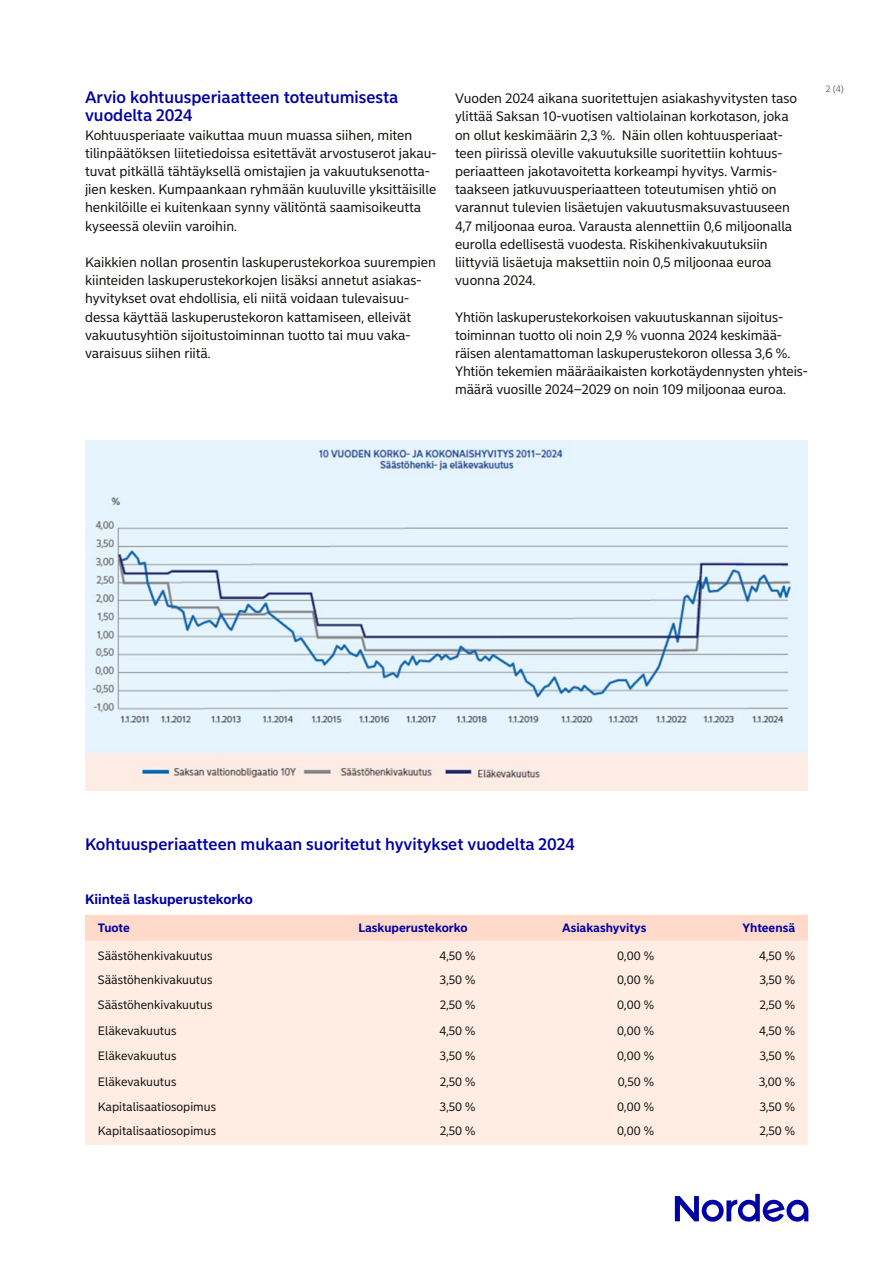
<style>
.page{position:relative;width:893px;height:1263px;background:#fff}
.page>*{position:absolute;margin:0;border:0;box-sizing:border-box;transform-origin:0 0}
.Body_text_headline_-_level_2_numbered_-_{font:500 16.5px/18.1px "Nordea Sans Small";color:#0000a4}
.Body_text_no_indent_9pt_11_25pt__P{font:13.5px/18.1px "Nordea Sans Small";color:#12120d}
.Header_H3{font:700 13.5px "Nordea Sans Small";color:#0000a4}
.Taulukkoteksti__leipis{font:12px "Nordea Sans Small";color:#12120d}
.Taulukkoteksti__otsikkorivi{font:700 12px "Nordea Sans Small";color:#0000a4}
.t1{font:300 9px "Nordea Sans Small";color:#454546}
</style>
<div class="page">
<svg style="left:675px;top:1194px;width:133px;height:28px"></svg>
<img style="left:85px;top:440px;width:723px;height:351px">
<div style="left:85px;top:915px;width:723px;height:26px;background:#ffdacb"></div>
<div style="left:85px;top:941px;width:723px;height:204px;background:#ffede4"></div>
<h2 class="Body_text_headline_-_level_2_numbered_-_" style="left:85px;top:89px;width:315px">Arvio kohtuusperiaatteen toteutumisesta vuodelta 2024</h2>
<p class="Body_text_no_indent_9pt_11_25pt__P" style="left:85px;top:126px;width:353px">Kohtuusperiaate vaikuttaa muun muassa siihen, miten tilinpäätöksen liitetiedoissa esitettävät arvostuserot jakau&shy;tuvat pitkällä tähtäyksellä omistajien ja vakuutuksenotta&shy;jien kesken. Kumpaankaan ryhmään kuuluville yksittäisille henkilöille ei kuitenkaan synny välitöntä saamisoikeutta kyseessä oleviin varoihin.</p>
<p class="Body_text_no_indent_9pt_11_25pt__P" style="left:85px;top:253px;width:352px">Kaikkien nollan prosentin laskuperustekorkoa suurempien kiinteiden laskuperustekorkojen lisäksi annetut asiakas&shy;hyvitykset ovat ehdollisia, eli niitä voidaan tulevaisuu&shy;dessa käyttää laskuperustekoron kattamiseen, elleivät vakuutusyhtiön sijoitustoiminnan tuotto tai muu vaka&shy;varaisuus siihen riitä.</p>
<p class="Body_text_no_indent_9pt_11_25pt__P" style="left:455px;top:90px;width:344px">Vuoden 2024 aikana suoritettujen asiakashyvitysten taso ylittää Saksan 10-vuotisen valtiolainan korkotason, joka on ollut keskimäärin 2,3 %. Näin ollen kohtuusperiaat&shy;teen piirissä oleville vakuutuksille suoritettiin kohtuus&shy;periaatteen jakotavoitetta korkeampi hyvitys. Varmis&shy;taakseen jatkuvuusperiaatteen toteutumisen yhtiö on varannut tulevien lisäetujen vakuutusmaksuvastuuseen 4,7 miljoonaa euroa. Varausta alennettiin 0,6 miljoonalla eurolla edellisestä vuodesta. Riskihenkivakuutuksiin liittyviä lisäetuja maksettiin noin 0,5 miljoonaa euroa vuonna 2024.</p>
<p class="Body_text_no_indent_9pt_11_25pt__P" style="left:455px;top:308px;width:353px">Yhtiön laskuperustekorkoisen vakuutuskannan sijoitus&shy;toiminnan tuotto oli noin 2,9 % vuonna 2024 keskimää&shy;räisen alentamattoman laskuperustekoron ollessa 3,6 %.<br>Yhtiön tekemien määräaikaisten korkotäydennysten yhteis&shy;määrä vuosille 2024–2029 on noin 109 miljoonaa euroa.</p>
<p class="t1" style="left:826px;top:83px;width:20px">2 (4)</p>
<h2 class="Body_text_headline_-_level_2_numbered_-_" style="left:85px;top:835px;width:491px">Kohtuusperiaatteen mukaan suoritetut hyvitykset vuodelta 2024</h2>
<h3 class="Header_H3" style="left:85px;top:891px;width:169px">Kiinteä laskuperustekorko</h3>
<p class="Taulukkoteksti__otsikkorivi" style="left:98px;top:921px;width:34px">Tuote</p>
<p class="Taulukkoteksti__otsikkorivi" style="left:358px;top:921px;width:111px">Laskuperustekorko</p>
<p class="Taulukkoteksti__otsikkorivi" style="left:562px;top:921px;width:86px">Asiakashyvitys</p>
<p class="Taulukkoteksti__otsikkorivi" style="left:742px;top:921px;width:54px">Yhteensä</p>
<p class="Taulukkoteksti__leipis" style="left:98px;top:949px;width:116px">Säästöhenkivakuutus</p>
<p class="Taulukkoteksti__leipis" style="left:439px;top:949px;width:37px">4,50 %</p>
<p class="Taulukkoteksti__leipis" style="left:617px;top:949px;width:38px">0,00 %</p>
<p class="Taulukkoteksti__leipis" style="left:759px;top:949px;width:37px">4,50 %</p>
<p class="Taulukkoteksti__leipis" style="left:98px;top:972px;width:116px">Säästöhenkivakuutus</p>
<p class="Taulukkoteksti__leipis" style="left:440px;top:972px;width:37px">3,50 %</p>
<p class="Taulukkoteksti__leipis" style="left:617px;top:972px;width:38px">0,00 %</p>
<p class="Taulukkoteksti__leipis" style="left:760px;top:972px;width:37px">3,50 %</p>
<p class="Taulukkoteksti__leipis" style="left:98px;top:997px;width:116px">Säästöhenkivakuutus</p>
<p class="Taulukkoteksti__leipis" style="left:440px;top:997px;width:37px">2,50 %</p>
<p class="Taulukkoteksti__leipis" style="left:617px;top:997px;width:38px">0,00 %</p>
<p class="Taulukkoteksti__leipis" style="left:760px;top:997px;width:37px">2,50 %</p>
<p class="Taulukkoteksti__leipis" style="left:98px;top:1023px;width:80px">Eläkevakuutus</p>
<p class="Taulukkoteksti__leipis" style="left:439px;top:1023px;width:37px">4,50 %</p>
<p class="Taulukkoteksti__leipis" style="left:617px;top:1023px;width:38px">0,00 %</p>
<p class="Taulukkoteksti__leipis" style="left:759px;top:1023px;width:37px">4,50 %</p>
<p class="Taulukkoteksti__leipis" style="left:98px;top:1048px;width:80px">Eläkevakuutus</p>
<p class="Taulukkoteksti__leipis" style="left:440px;top:1048px;width:37px">3,50 %</p>
<p class="Taulukkoteksti__leipis" style="left:617px;top:1048px;width:38px">0,00 %</p>
<p class="Taulukkoteksti__leipis" style="left:760px;top:1048px;width:37px">3,50 %</p>
<p class="Taulukkoteksti__leipis" style="left:98px;top:1074px;width:80px">Eläkevakuutus</p>
<p class="Taulukkoteksti__leipis" style="left:440px;top:1074px;width:37px">2,50 %</p>
<p class="Taulukkoteksti__leipis" style="left:618px;top:1074px;width:38px">0,50 %</p>
<p class="Taulukkoteksti__leipis" style="left:759px;top:1074px;width:38px">3,00 %</p>
<p class="Taulukkoteksti__leipis" style="left:98px;top:1100px;width:120px">Kapitalisaatiosopimus</p>
<p class="Taulukkoteksti__leipis" style="left:440px;top:1100px;width:37px">3,50 %</p>
<p class="Taulukkoteksti__leipis" style="left:617px;top:1100px;width:38px">0,00 %</p>
<p class="Taulukkoteksti__leipis" style="left:760px;top:1100px;width:37px">3,50 %</p>
<p class="Taulukkoteksti__leipis" style="left:98px;top:1123px;width:120px">Kapitalisaatiosopimus</p>
<p class="Taulukkoteksti__leipis" style="left:440px;top:1123px;width:37px">2,50 %</p>
<p class="Taulukkoteksti__leipis" style="left:617px;top:1123px;width:38px">0,00 %</p>
<p class="Taulukkoteksti__leipis" style="left:760px;top:1123px;width:37px">2,50 %</p>
</div>
